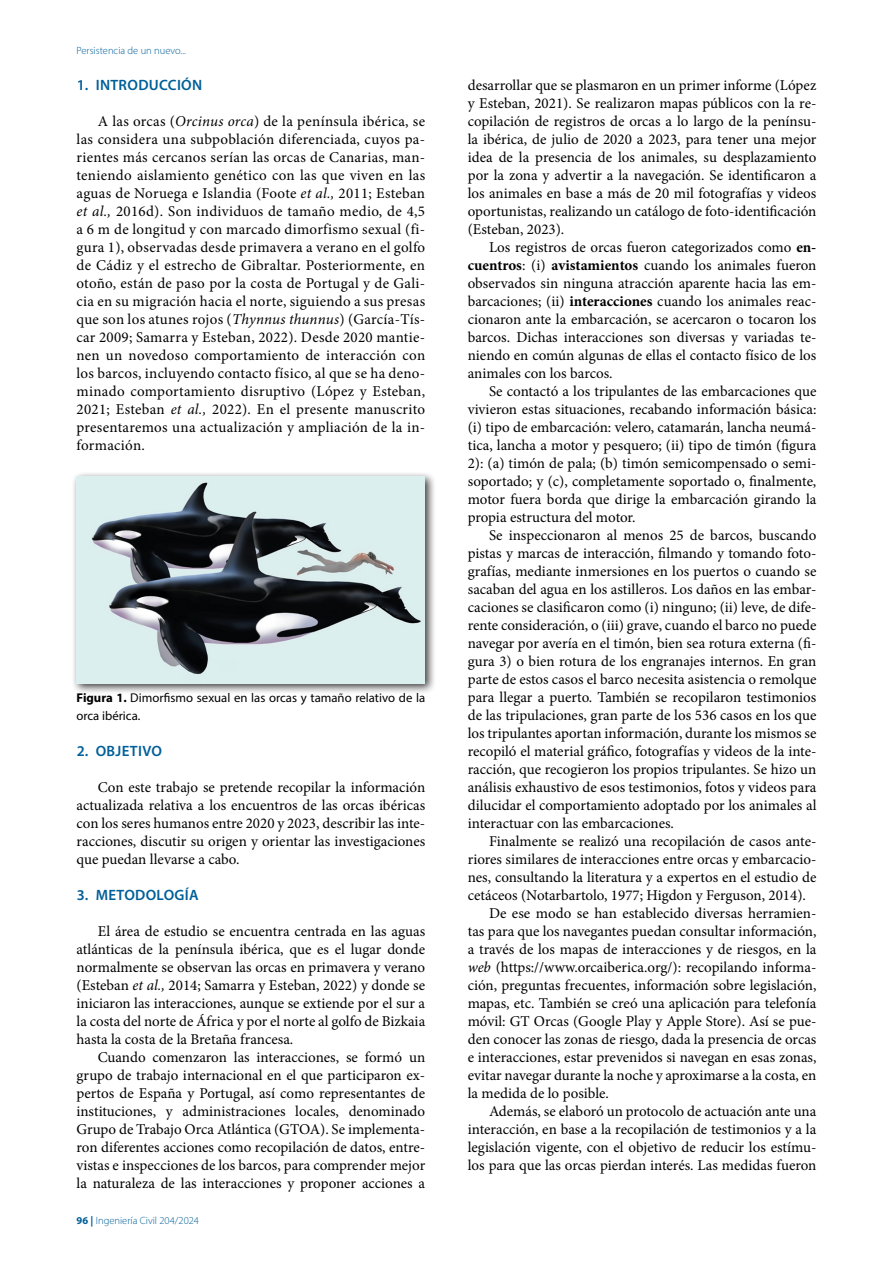
<style>
.page{position:relative;width:893px;height:1263px;background:#fff}
.page>*{position:absolute;margin:0;border:0;box-sizing:border-box;transform-origin:0 0}
.t1{font:15px/18px "Minion Pro";color:#000;text-align:justify}
.t2{font:600 15px "Myriad Pro";letter-spacing:.02em;color:#005f98}
.t3{font:12.75px/18px "Myriad Pro";color:#000}
.t4{font:300 10.5px "Myriad Pro";color:#005f98}
.s1{font-style:italic}
.s2{font-weight:700}
</style>
<div class="page">
<div style="left:71px;top:471px;width:365px;height:224px;background:#000;opacity:.75"></div>
<img style="left:77px;top:476px;width:348px;height:208px">
<p class="t4" style="left:77px;top:44px;width:111px">Persistencia de un nuevo...</p>
<p class="t2" style="left:77px;top:75px;width:127px">1. INTRODUCCIÓN</p>
<p class="t1" style="left:77px;top:112px;width:350px;text-indent:21px">A las orcas (<span class="s1">Orcinus orca</span>) de la península ibérica, se las considera una subpoblación diferenciada, cuyos pa&shy;rientes más cercanos serían las orcas de Canarias, man&shy;teniendo aislamiento genético con las que viven en las aguas de Noruega e Islandia (Foote <span class="s1">et al.,</span> 2011; Esteban <span class="s1">et al.,</span> 2016d). Son individuos de tamaño medio, de 4,5 a 6 m de longitud y con marcado dimorfismo sexual (fi&shy;gura 1), observadas desde primavera a verano en el golfo de Cádiz y el estrecho de Gibraltar. Posteriormente, en otoño, están de paso por la costa de Portugal y de Gali&shy;cia en su migración hacia el norte, siguiendo a sus presas que son los atunes rojos (<span class="s1">Thynnus thunnus</span>) (García-Tís&shy;car 2009; Samarra y Esteban, 2022). Desde 2020 mantie&shy;nen un novedoso comportamiento de interacción con los barcos, incluyendo contacto físico, al que se ha deno&shy;minado comportamiento disruptivo (López y Esteban, 2021; Esteban <span class="s1">et al.,</span> 2022). En el presente manuscrito presentaremos una actualización y ampliación de la in&shy;formación.</p>
<p class="t3" style="left:77px;top:689px;width:350px"><span class="s2">Figura 1.</span> Dimorfismo sexual en las orcas y tamaño relativo de la orca ibérica.</p>
<p class="t2" style="left:77px;top:741px;width:87px">2. OBJETIVO</p>
<p class="t1" style="left:77px;top:778px;width:350px;text-indent:21px">Con este trabajo se pretende recopilar la información actualizada relativa a los encuentros de las orcas ibéricas con los seres humanos entre 2020 y 2023, describir las inte&shy;racciones, discutir su origen y orientar las investigaciones que puedan llevarse a cabo.</p>
<p class="t2" style="left:77px;top:885px;width:124px">3. METODOLOGÍA</p>
<p class="t1" style="left:77px;top:922px;width:350px;text-indent:21px">El área de estudio se encuentra centrada en las aguas atlánticas de la península ibérica, que es el lugar donde normalmente se observan las orcas en primavera y verano (Esteban <span class="s1">et al.,</span> 2014; Samarra y Esteban, 2022) y donde se iniciaron las interacciones, aunque se extiende por el sur a la costa del norte de África y por el norte al golfo de Bizkaia hasta la costa de la Bretaña francesa.</p>
<p class="t1" style="left:77px;top:1048px;width:350px;text-indent:21px">Cuando comenzaron las interacciones, se formó un grupo de trabajo internacional en el que participaron ex&shy;pertos de España y Portugal, así como representantes de instituciones, y administraciones locales, denominado Grupo de Trabajo Orca Atlántica (GTOA). Se implementa&shy;ron diferentes acciones como recopilación de datos, entre&shy;vistas e inspecciones de los barcos, para comprender mejor la naturaleza de las interacciones y proponer acciones a</p>
<p class="t4" style="left:77px;top:1214px;width:124px"><span class="s2">96 |</span> Ingeniería Civil 204/2024</p>
<p class="t1" style="left:468px;top:76px;width:350px">desarrollar que se plasmaron en un primer informe (López y Esteban, 2021). Se realizaron mapas públicos con la re&shy;copilación de registros de orcas a lo largo de la penínsu&shy;la ibérica, de julio de 2020 a 2023, para tener una mejor idea de la presencia de los animales, su desplazamiento por la zona y advertir a la navegación. Se identificaron a los animales en base a más de 20 mil fotografías y videos oportunistas, realizando un catálogo de foto-identificación (Esteban, 2023).</p>
<p class="t1" style="left:468px;top:238px;width:350px;text-indent:21px">Los registros de orcas fueron categorizados como <span class="s2">en&shy;cuentros</span>: (i) <span class="s2">avistamientos</span> cuando los animales fueron observados sin ninguna atracción aparente hacia las em&shy;barcaciones; (ii) <span class="s2">interacciones</span> cuando los animales reac&shy;cionaron ante la embarcación, se acercaron o tocaron los barcos. Dichas interacciones son diversas y variadas te&shy;niendo en común algunas de ellas el contacto físico de los animales con los barcos.</p>
<p class="t1" style="left:468px;top:382px;width:350px;text-indent:21px">Se contactó a los tripulantes de las embarcaciones que vivieron estas situaciones, recabando información básica: (i) tipo de embarcación: velero, catamarán, lancha neumá&shy;tica, lancha a motor y pesquero; (ii) tipo de timón (figura 2): (a) timón de pala; (b) timón semicompensado o semi&shy;soportado; y (c), completamente soportado o, finalmente, motor fuera borda que dirige la embarcación girando la propia estructura del motor.</p>
<p class="t1" style="left:468px;top:526px;width:350px;text-indent:21px">Se inspeccionaron al menos 25 de barcos, buscando pistas y marcas de interacción, filmando y tomando foto&shy;grafías, mediante inmersiones en los puertos o cuando se sacaban del agua en los astilleros. Los daños en las embar&shy;caciones se clasificaron como (i) ninguno; (ii) leve, de dife&shy;rente consideración, o (iii) grave, cuando el barco no puede navegar por avería en el timón, bien sea rotura externa (fi&shy;gura 3) o bien rotura de los engranajes internos. En gran parte de estos casos el barco necesita asistencia o remolque para llegar a puerto. También se recopilaron testimonios de las tripulaciones, gran parte de los 536 casos en los que los tripulantes aportan información, durante los mismos se recopiló el material gráfico, fotografías y videos de la inte&shy;racción, que recogieron los propios tripulantes. Se hizo un análisis exhaustivo de esos testimonios, fotos y videos para dilucidar el comportamiento adoptado por los animales al interactuar con las embarcaciones.</p>
<p class="t1" style="left:489px;top:832px;width:329px">Finalmente se realizó una recopilación de casos ante-</p>
<p class="t1" style="left:468px;top:850px;width:350px">riores similares de interacciones entre orcas y embarcacio-</p>
<p class="t1" style="left:468px;top:868px;width:350px">nes, consultando la literatura y a expertos en el estudio de</p>
<p class="t1" style="left:468px;top:886px;width:340px">cetáceos (Notarbartolo, 1977; Higdon y Ferguson, 2014).</p>
<p class="t1" style="left:489px;top:904px;width:329px">De ese modo se han establecido diversas herramien-</p>
<p class="t1" style="left:468px;top:922px;width:350px">tas para que los navegantes puedan consultar información,</p>
<p class="t1" style="left:468px;top:940px;width:350px">a través de los mapas de interacciones y de riesgos, en la</p>
<p class="t1" style="left:468px;top:958px;width:350px"><span class="s1">web</span> (https://www.orcaiberica.org/): recopilando informa-</p>
<p class="t1" style="left:468px;top:976px;width:350px">ción, preguntas frecuentes, información sobre legislación,</p>
<p class="t1" style="left:468px;top:994px;width:350px">mapas, etc. También se creó una aplicación para telefonía</p>
<p class="t1" style="left:468px;top:1012px;width:350px">móvil: GT Orcas (Google Play y Apple Store). Así se pue-</p>
<p class="t1" style="left:468px;top:1030px;width:350px">den conocer las zonas de riesgo, dada la presencia de orcas</p>
<p class="t1" style="left:468px;top:1048px;width:350px">e interacciones, estar prevenidos si navegan en esas zonas,</p>
<p class="t1" style="left:468px;top:1066px;width:350px">evitar navegar durante la noche y aproximarse a la costa, en</p>
<p class="t1" style="left:468px;top:1084px;width:143px">la medida de lo posible.</p>
<p class="t1" style="left:489px;top:1102px;width:329px">Además, se elaboró un protocolo de actuación ante una</p>
<p class="t1" style="left:468px;top:1120px;width:350px">interacción, en base a la recopilación de testimonios y a la</p>
<p class="t1" style="left:468px;top:1138px;width:350px">legislación vigente, con el objetivo de reducir los estímu-</p>
<p class="t1" style="left:468px;top:1156px;width:350px">los para que las orcas pierdan interés. Las medidas fueron</p>
</div>
